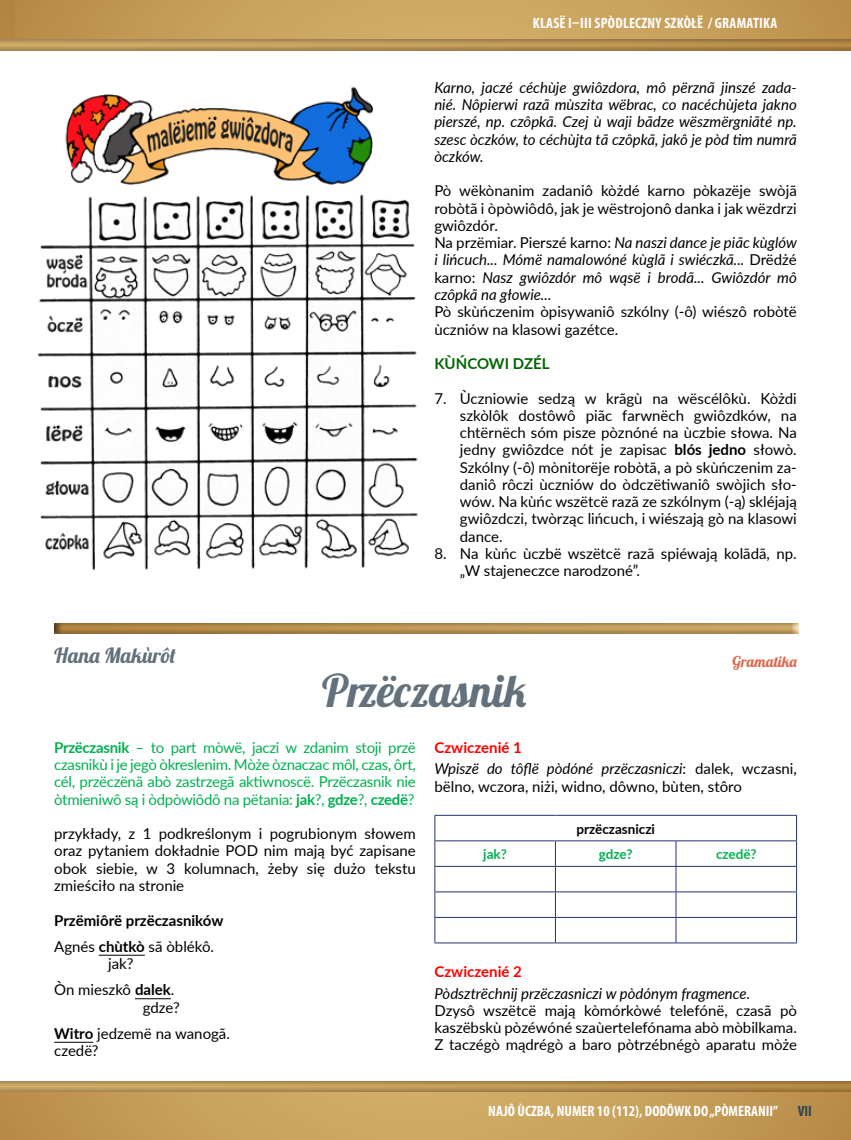
<style>
.page{position:relative;width:851px;height:1140px;background:#fff}
.page>*{position:absolute;margin:0;border:0;box-sizing:border-box;transform-origin:0 0}
.t1{font:45px "Lobster 1.4";color:#62717c}
.t2{font:21px "Lobster 1.4";color:#62717c}
.t3{font:15px/17.2px "Lato";color:#000}
.t4{font:italic 15px/17.2px "Lato";color:#000;text-align:justify}
.t5{font:15px/17.2px "Lato";letter-spacing:-.02em;color:#00b050;text-align:justify}
.t6{font:700 condensed 15px "Myriad Pro";letter-spacing:.005em;color:#fff}
.t7{font:700 15px/26.2px "Lato";color:#000}
.t8{font:700 15px "Lato";color:#060}
.t9{font:700 15px "Lato";color:#f00}
.t10{font:15px "Lobster 1.4";letter-spacing:.025em;color:#dc674c}
.t11{font:700 condensed 15px "Myriad Pro";color:#294854}
.t12{font:700 13.5px "Lato";color:#00b050}
.t13{font:700 13.5px "Lato";color:#000}
.s1{font-style:italic}
.s2{font-weight:700}
.s3{font-weight:400}
.s4{font-weight:700;font-style:normal;color:#f00}
.s5{font-style:normal}
</style>
<div class="page">
<svg style="left:0;top:1092px;width:850px;height:48px;background:#c69e5a"></svg>
<svg style="left:14px;top:0;width:836px;height:39px;background:#c79f5a"></svg>
<div style="left:0;top:0;width:14px;height:45px;background:#b48542"></div>
<div style="left:0;top:1079px;width:850px;height:13px;background:#000;opacity:.75"></div>
<div style="left:0;top:39px;width:850px;height:13px;background:#000;opacity:.75"></div>
<img style="left:37px;top:87px;width:381px;height:483px">
<hr style="left:99px;top:954px;width:46px;height:1px;background:#000">
<hr style="left:135px;top:998px;width:36px;height:1px;background:#000">
<hr style="left:54px;top:1041px;width:39px;height:1px;background:#000">
<hr style="left:434px;top:815px;width:121px;height:1px;background:#263372">
<hr style="left:555px;top:815px;width:121px;height:1px;background:#263372">
<hr style="left:676px;top:815px;width:120px;height:1px;background:#263372">
<hr style="left:434px;top:840px;width:121px;height:1px;background:#263372">
<hr style="left:555px;top:840px;width:121px;height:1px;background:#263372">
<hr style="left:676px;top:840px;width:120px;height:1px;background:#263372">
<hr style="left:434px;top:866px;width:121px;height:1px;background:#263372">
<hr style="left:555px;top:866px;width:121px;height:1px;background:#263372">
<hr style="left:676px;top:866px;width:120px;height:1px;background:#263372">
<hr style="left:434px;top:891px;width:121px;height:1px;background:#263372">
<hr style="left:555px;top:891px;width:121px;height:1px;background:#263372">
<hr style="left:676px;top:891px;width:120px;height:1px;background:#263372">
<hr style="left:434px;top:917px;width:121px;height:1px;background:#263372">
<svg style="left:434px;top:815px;width:1px;height:127px"></svg>
<hr style="left:555px;top:917px;width:121px;height:1px;background:#263372">
<svg style="left:555px;top:841px;width:1px;height:101px"></svg>
<hr style="left:676px;top:917px;width:120px;height:1px;background:#263372">
<svg style="left:675px;top:841px;width:1px;height:101px"></svg>
<svg style="left:796px;top:815px;width:1px;height:127px"></svg>
<hr style="left:434px;top:942px;width:121px;height:1px;background:#263372">
<hr style="left:555px;top:942px;width:121px;height:1px;background:#263372">
<hr style="left:676px;top:942px;width:120px;height:1px;background:#263372">
<div style="left:790px;top:622px;width:11px;height:13px;background:#fff;opacity:.75"></div>
<div style="left:54px;top:622px;width:741px;height:13px;background:#000;opacity:.75"></div>
<p class="t6" style="left:533px;top:13px;width:246px">KLASË I–III SPÒDLECZNY SZKÒŁË / GRAMATIKA</p>
<h2 class="t2" style="left:54px;top:642px;width:123px">Hana Makùrôt</h2>
<p class="t4" style="left:434px;top:78px;width:364px">Karno, jaczé céchùje gwiôzdora, mô përznã jinszé zada&shy;nié. Nôpierwi razã mùszita wëbrac, co nacéchùjeta jakno pierszé, np. czôpkã. Czej ù waji bãdze wëszmërgniãté np. szesc òczków, to céchùjta tã czôpkã, jakô je pòd tim numrã òczków.</p>
<p class="t3" style="left:434px;top:182px;width:364px">Pò wëkònanim zadaniô kòżdé karno pòkazëje swòjã robòtã i òpòwiôdô, jak je wëstrojonô danka i jak wëzdrzi gwiôzdór.<br>Na przëmiar. Pierszé karno: <span class="s1">Na naszi dance je piãc kùglów i lińcuch... Mómë namalowóné kùglã i swiéczkã...</span> Drëdżé karno: <span class="s1">Nasz gwiôzdór mô wąsë i brodã... Gwiôzdór mô czôpkã na głowie...</span></p>
<p class="t3" style="left:434px;top:302px;width:364px">Pò skùńczenim òpisywaniô szkólny (-ô) wiészô robòtë ùczniów na klasowi gazétce.</p>
<p class="t8" style="left:434px;top:352px;width:117px">KÙŃCOWI DZÉL</p>
<p class="t3" style="left:460px;top:389px;width:338px;text-align:justify;text-indent:-26px">7. Ùczniowie sedzą w krãgù na wëscélôkù. Kòżdi szkòlôk dostôwô piãc farwnëch gwiôzdków, na chtërnëch sóm pisze pòznóné na ùczbie słowa. Na jedny gwiôzdce nót je zapisac <span class="s2">blós jedno</span> słowò.<br>Szkólny (-ô) mònitorëje robòtã, a pò skùńczenim za&shy;daniô rôczi ùczniów do òdczëtiwaniô swòjich sło&shy;wów. Na kùńc wszëtcë razã ze szkólnym (-ą) skléjają gwiôzdczi, twòrząc lińcuch, i wiészają gò na klasowi dance.</p>
<p class="t3" style="left:460px;top:544px;width:338px;text-indent:-26px">8. Na kùńc ùczbë wszëtcë razã spiéwają kolãdã, np. „W stajeneczce narodzoné”.</p>
<h1 class="t1" style="left:322px;top:661px;width:205px">Przëczasnik</h1>
<p class="t10" style="left:732px;top:652px;width:66px">Gramatika</p>
<p class="t5" style="left:54px;top:738px;width:363px"><span class="s2">Przëczasnik</span> – to part mòwë, jaczi w zdanim stoji przë czasnikù i je jegò òkreslenim. Mòże òznaczac môl, czas, ôrt, cél, przëczënã abò zastrzegã aktiwnoscë. Przëczasnik nie òtmieniwô są i òdpòwiôdô na pëtania: <span class="s2">jak</span>?, <span class="s2">gdze</span>?, <span class="s2">czedë</span>?</p>
<p class="t3" style="left:54px;top:824px;width:363px;text-align:justify">przykłady, z 1 podkreślonym i pogrubionym słowem oraz pytaniem dokładnie POD nim mają być zapisane obok siebie, w 3 kolumnach, żeby się dużo tekstu zmieściło na stronie</p>
<p class="t7" style="left:54px;top:906px;width:171px">Przëmiôrë przëczasników<br><span class="s3">Agnés</span> chùtkò <span class="s3">sã òblékô.</span></p>
<p class="t3" style="left:54px;top:949px;width:122px;line-height:26.2px;text-indent:54px">jak?<br>Òn mieszkô <span class="s2">dalek</span>.</p>
<p class="t3" style="left:54px;top:993px;width:177px;line-height:26.2px;text-indent:89px">gdze?<br><span class="s2">Witro</span> jedzemë na wanogã.</p>
<p class="t3" style="left:54px;top:1041px;width:46px">czedë?</p>
<p class="t4" style="left:434px;top:736px;width:364px;line-height:21.5px"><span class="s4">Czwiczenié 1<br></span>Wpiszë do tôflë pòdóné przëczasniczi<span class="s5">: dalek, wczasni,</span></p>
<p class="t3" style="left:434px;top:777px;width:309px">bëlno, wczora, niżi, widno, dôwno, bùten, stôro</p>
<p class="t13" style="left:576px;top:818px;width:80px">przëczasniczi</p>
<p class="t12" style="left:483px;top:844px;width:25px">jak?</p>
<p class="t12" style="left:598px;top:844px;width:35px">gdze?</p>
<p class="t12" style="left:716px;top:844px;width:42px">czedë?</p>
<p class="t9" style="left:434px;top:960px;width:89px">Czwiczenié 2</p>
<p class="t4" style="left:434px;top:983px;width:317px">Pòdsztrëchnij przëczasniczi w pòdónym fragmence.</p>
<p class="t3" style="left:434px;top:1001px;width:364px;text-align:justify">Dzysô wszëtcë mają kòmórkòwé telefónë, czasã pò kaszëbskù pòzéwóné szaùertelefónama abò mòbilkama.<br>Z taczégò mądrégò a baro pòtrzébnégò aparatu mòże</p>
<p class="t6" style="left:488px;top:1102px;width:291px">NAJÔ ÙCZBA, NUMER 10 (112), DODÔWK DO „PÒMERANII”</p>
<p class="t11" style="left:797px;top:1102px;width:16px">VII</p>
</div>
